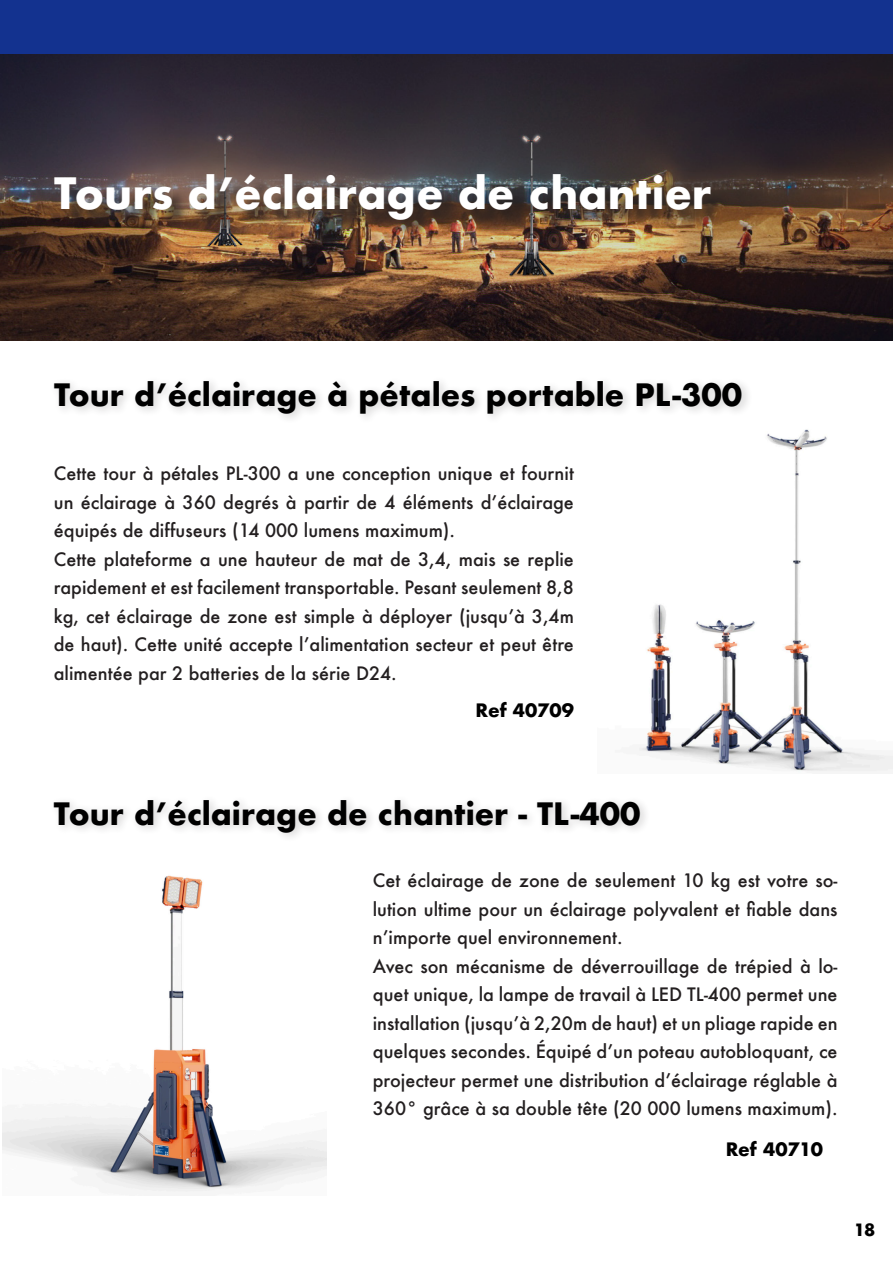
<style>
.page{position:relative;width:893px;height:1263px;background:#fff}
.page>*{position:absolute;margin:0;border:0;box-sizing:border-box;transform-origin:0 0}
.t1{font:700 42px "Futura";color:#fff}
.t2{font:700 30px "Futura";color:#000}
.t3{font:500 18px/28.5px "Futura";color:#231f20;text-align:justify}
.t4{font:700 18px "Futura";letter-spacing:-.005em;color:#000}
.t5{font:700 16.5px "Futura";color:#000}
</style>
<div class="page">
<img style="left:3px;top:875px;width:323px;height:317px">
<div style="left:0;top:0;width:893px;height:54px;background:#13328f"></div>
<svg style="left:0;top:54px;width:893px;height:286px;background:#41312d"></svg>
<div style="left:57px;top:177px;width:672px;height:62px;background:#231f20;opacity:.75"></div>
<img style="left:639px;top:429px;width:254px;height:343px">
<div style="left:49px;top:795px;width:602px;height:48px;background:#231f20;opacity:.19"></div>
<div style="left:50px;top:376px;width:703px;height:48px;background:#231f20;opacity:.19"></div>
<p class="t1" style="left:54px;top:163px;width:659px">Tours d’éclairage de chantier</p>
<p class="t2" style="left:54px;top:373px;width:690px">Tour d’éclairage à pétales portable PL-300</p>
<p class="t3" style="left:54px;top:459px;width:522px">Cette tour à pétales PL-300 a une conception unique et fournit un éclairage à 360 degrés à partir de 4 éléments d’éclairage équipés de diffuseurs (14 000 lumens maximum).</p>
<p class="t3" style="left:54px;top:545px;width:522px">Cette plateforme a une hauteur de mat de 3,4, mais se replie rapidement et est facilement transportable. Pesant seulement 8,8 kg, cet éclairage de zone est simple à déployer (jusqu’à 3,4m de haut). Cette unité accepte l’alimentation secteur et peut être alimentée par 2 batteries de la série D24.</p>
<p class="t4" style="left:476px;top:697px;width:100px">Ref 40709</p>
<p class="t2" style="left:54px;top:792px;width:588px">Tour d’éclairage de chantier - TL-400</p>
<p class="t3" style="left:373px;top:866px;width:466px">Cet éclairage de zone de seulement 10 kg est votre so&shy;lution ultime pour un éclairage polyvalent et fiable dans n’importe quel environnement.</p>
<p class="t3" style="left:373px;top:951px;width:466px">Avec son mécanisme de déverrouillage de trépied à lo&shy;quet unique, la lampe de travail à LED TL-400 permet une installation (jusqu’à 2,20m de haut) et un pliage rapide en quelques secondes. Équipé d’un poteau autobloquant, ce projecteur permet une distribution d’éclairage réglable à 360° grâce à sa double tête (20 000 lumens maximum).</p>
<p class="t4" style="left:726px;top:1136px;width:99px">Ref 40710</p>
<p class="t5" style="left:854px;top:1218px;width:23px">18</p>
</div>
